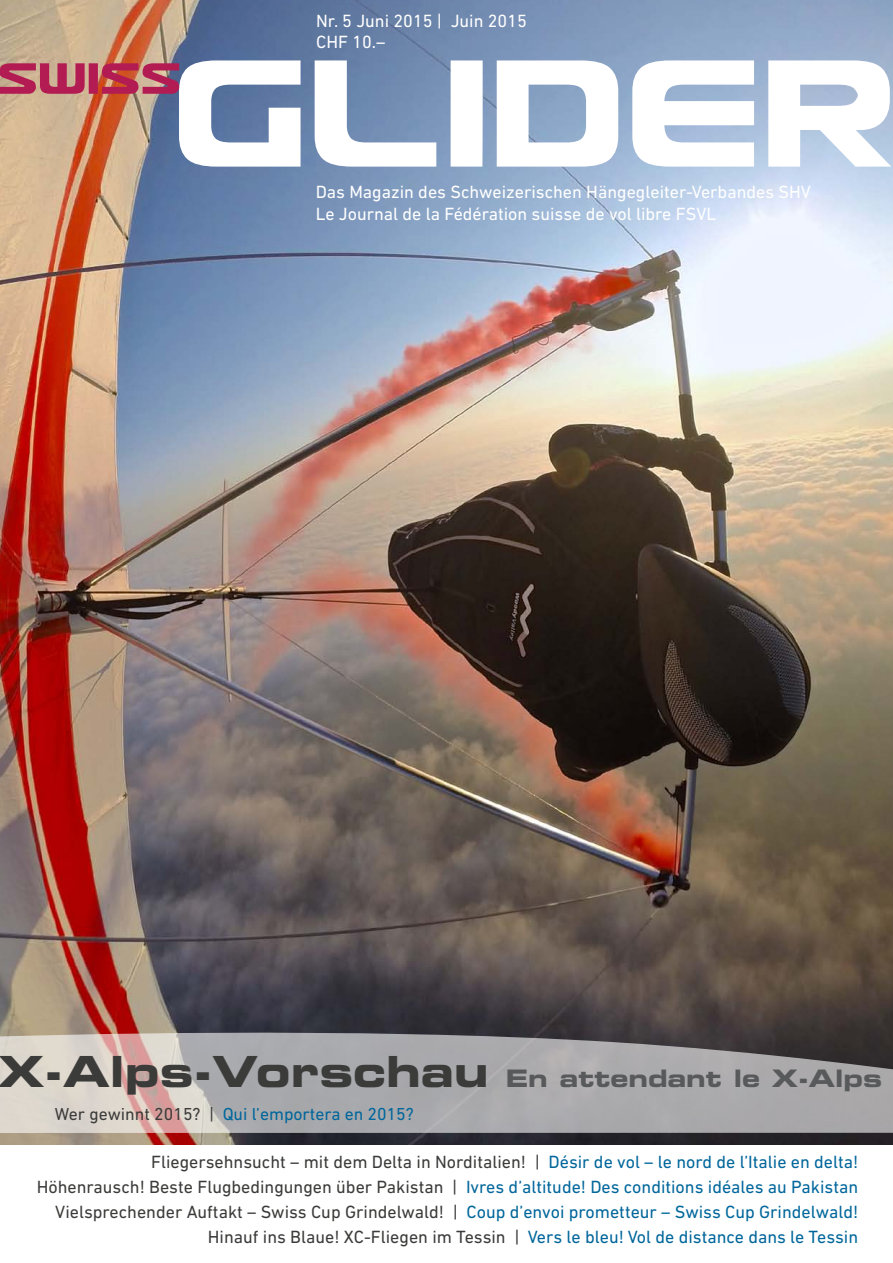
<style>
.page{position:relative;width:893px;height:1263px;background:#fff}
.page>*{position:absolute;margin:0;border:0;box-sizing:border-box;transform-origin:0 0}
.t1{font:24.15px "Eurostile LT Std Bold Ex 2";color:#58595b}
.Titelseite_Text{font:18px "DIN Next LT Pro";color:#3b3b3a}
.Titelseite_Text-2{font:18px "DIN Next LT Pro";color:#00669b}
.t2{font:18px "DIN Next LT Pro";color:#fff}
.Titelseite_Text-3{font:17.7px "DIN Next LT Pro";color:#00669b}
.s1{font-size:42.9px;color:#3b3b3a}
.s2{color:#3b3b3a}
.s3{color:#00669b}
</style>
<div class="page">
<img style="left:0;top:0;width:893px;height:1145px">
<svg style="left:0;top:1031px;width:893px;height:102px;background:#aaa6a6"></svg>
<svg style="left:179px;top:60px;width:712px;height:107px"></svg>
<svg style="left:0;top:63px;width:179px;height:31px;background:#b94c64"></svg>
<p class="t2" style="left:316px;top:10px;width:212px">Nr. 5 Juni 2015 | Juin 2015</p>
<p class="t2" style="left:316px;top:32px;width:71px">CHF 10.–</p>
<p class="t2" style="left:316px;top:182px;width:497px">Das Magazin des Schweizerischen Hängegleiter-Verbandes SHV</p>
<p class="t2" style="left:316px;top:203px;width:402px">Le Journal de la Fédération suisse de vol libre FSVL</p>
<p class="t1" style="left:-2px;top:1061px;width:886px"><span class="s1">X-Alps-Vorschau</span> En attendant le X-Alps</p>
<p class="Titelseite_Text-3" style="left:55px;top:1103px;width:361px"><span class="s2">Wer gewinnt 2015? |</span> Qui l’emportera en 2015?</p>
<p class="Titelseite_Text" style="left:151px;top:1152px;width:709px">Fliegersehnsucht – mit dem Delta in Norditalien! | <span class="s3">Désir de vol – le nord de l’Italie en delta!</span></p>
<p class="Titelseite_Text-2" style="left:37px;top:1176px;width:823px"><span class="s2">Höhenrausch! Beste Flugbedingungen über Pakistan |</span> Ivres d’altitude! Des conditions idéales au Pakistan</p>
<p class="Titelseite_Text" style="left:55px;top:1201px;width:804px">Vielsprechender Auftakt – Swiss Cup Grindelwald! | <span class="s3">Coup d’envoi prometteur – Swiss Cup Grindelwald!</span></p>
<p class="Titelseite_Text-2" style="left:208px;top:1226px;width:652px"><span class="s2">Hinauf ins Blaue! XC-Fliegen im Tessin |</span> Vers le bleu! Vol de distance dans le Tessin</p>
</div>
